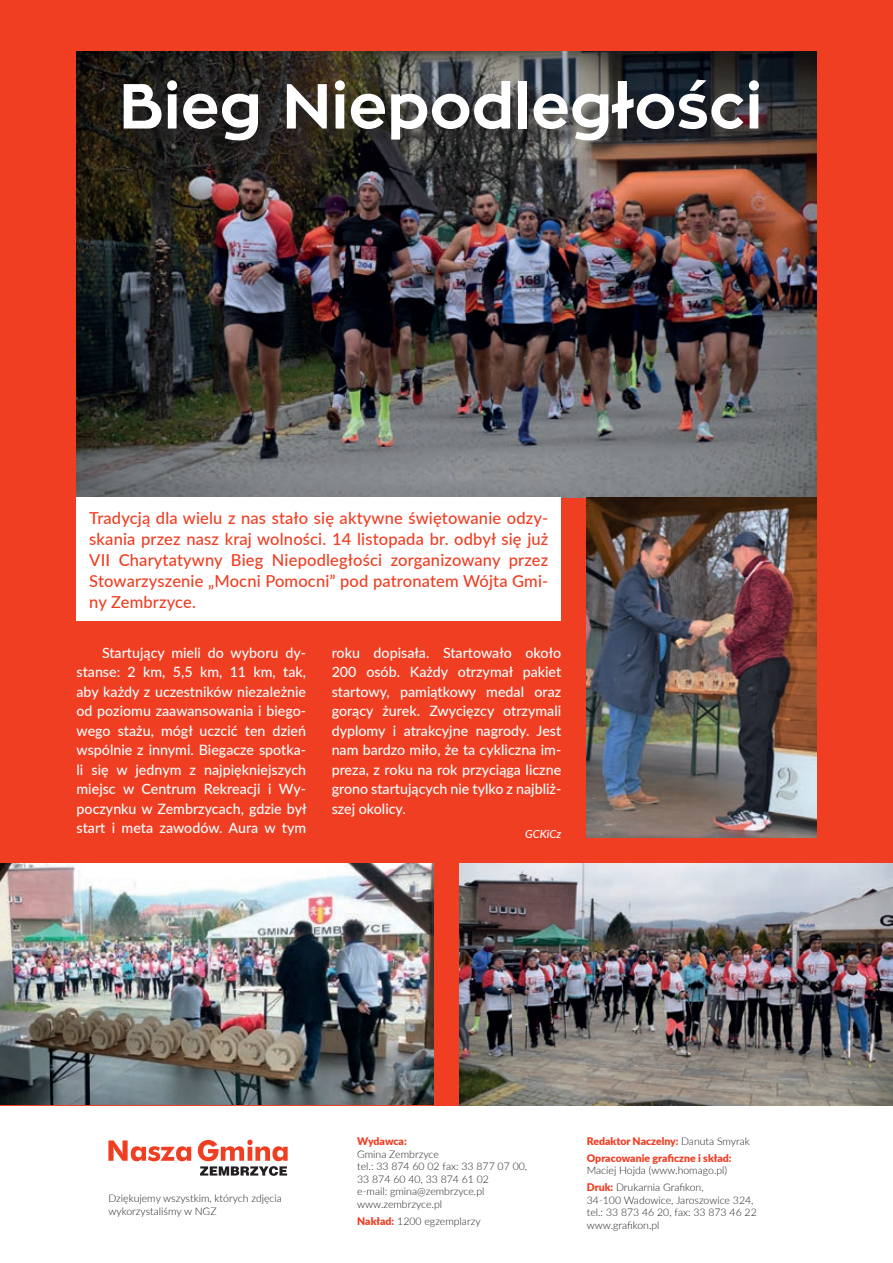
<style>
.page{position:relative;width:893px;height:1263px;background:#fff}
.page>*{position:absolute;margin:0;border:0;box-sizing:border-box;transform-origin:0 0}
.t1{font:700 63px "Zona Pro";color:#fff}
.t2{font:500 16.5px/21px "Lato";letter-spacing:.01em;color:#ef3e22;text-align:justify}
.t3{font:500 14.25px/19.5px "Lato";color:#fff;text-align:justify}
.t4{font:italic 500 11.25px "Lato";color:#fff}
.t5{font:300 10.5px/12.6px "Lato";color:#231f20}
.t6{font:900 10.5px/16.8px "Lato";color:#ef3e22}
.s1{font-weight:900;color:#ef3e22}
.s2{font-weight:300;color:#231f20}
</style>
<div class="page">
<div style="left:0;top:0;width:893px;height:1106px;background:#ef3e22"></div>
<svg style="left:108px;top:1140px;width:83px;height:21px"></svg>
<svg style="left:198px;top:1140px;width:90px;height:36px"></svg>
<img style="left:0;top:863px;width:434px;height:241px">
<img style="left:459px;top:863px;width:434px;height:243px">
<img style="left:77px;top:51px;width:739px;height:446px">
<div style="left:126px;top:83px;width:651px;height:76px;background:#231f20;opacity:.75"></div>
<div style="left:77px;top:497px;width:484px;height:124px;background:#fff"></div>
<img style="left:587px;top:497px;width:229px;height:341px">
<h1 class="t1" style="left:119px;top:65px;width:645px">Bieg Niepodległości</h1>
<p class="t2" style="left:89px;top:506px;width:461px">Tradycją dla wielu z nas stało się aktywne świętowanie odzy&shy;skania przez nasz kraj wolności. 14 listopada br. odbył się już VII Charytatywny Bieg Niepodległości zorganizowany przez Stowarzyszenie „Mocni Pomocni” pod patronatem Wójta Gmi&shy;ny Zembrzyce.</p>
<p class="t3" style="left:77px;top:642px;width:232px;text-indent:26px">Startujący mieli do wyboru dy&shy;stanse: 2 km, 5,5 km, 11 km, tak, aby każdy z uczestników niezależnie od poziomu zaawansowania i biego&shy;wego stażu, mógł uczcić ten dzień wspólnie z innymi. Biegacze spotka&shy;li się w jednym z najpiękniejszych miejsc w Centrum Rekreacji i Wy&shy;poczynku w Zembrzycach, gdzie był start i meta zawodów. Aura w tym</p>
<p class="t3" style="left:332px;top:642px;width:231px">roku dopisała. Startowało około 200 osób. Każdy otrzymał pakiet startowy, pamiątkowy medal oraz gorący żurek. Zwycięzcy otrzymali dyplomy i atrakcyjne nagrody. Jest nam bardzo miło, że ta cykliczna im&shy;preza, z roku na rok przyciąga liczne grono startujących nie tylko z najbliż&shy;szej okolicy.</p>
<p class="t4" style="left:525px;top:826px;width:37px">GCKiCz</p>
<p class="t5" style="left:108px;top:1192px;width:175px">Dziękujemy wszystkim, których zdjęcia wykorzystaliśmy w NGZ</p>
<p class="t6" style="left:357px;top:1132px;width:51px">Wydawca:</p>
<p class="t5" style="left:357px;top:1147px;width:171px">Gmina Zembrzyce<br>tel.: 33 874 60 02 fax: 33 877 07 00,<br>33 874 60 40, 33 874 61 02<br>e‑mail: gmina@zembrzyce.pl www.zembrzyce.pl</p>
<p class="t5" style="left:357px;top:1214px;width:125px"><span class="s1">Nakład:</span> 1200 egzemplarzy</p>
<p class="t6" style="left:587px;top:1132px;width:165px">Redaktor Naczelny: <span class="s2">Danuta Smyrak<br></span>Opracowanie graficzne i skład:</p>
<p class="t5" style="left:587px;top:1162px;width:142px;line-height:16.8px">Maciej Hojda (www.homago.pl)<br><span class="s1">Druk:</span> Drukarnia Grafikon,</p>
<p class="t5" style="left:587px;top:1193px;width:171px">34‑100 Wadowice, Jaroszowice 324, tel.: 33 873 46 20, fax: 33 873 46 22 www.grafikon.pl</p>
</div>
